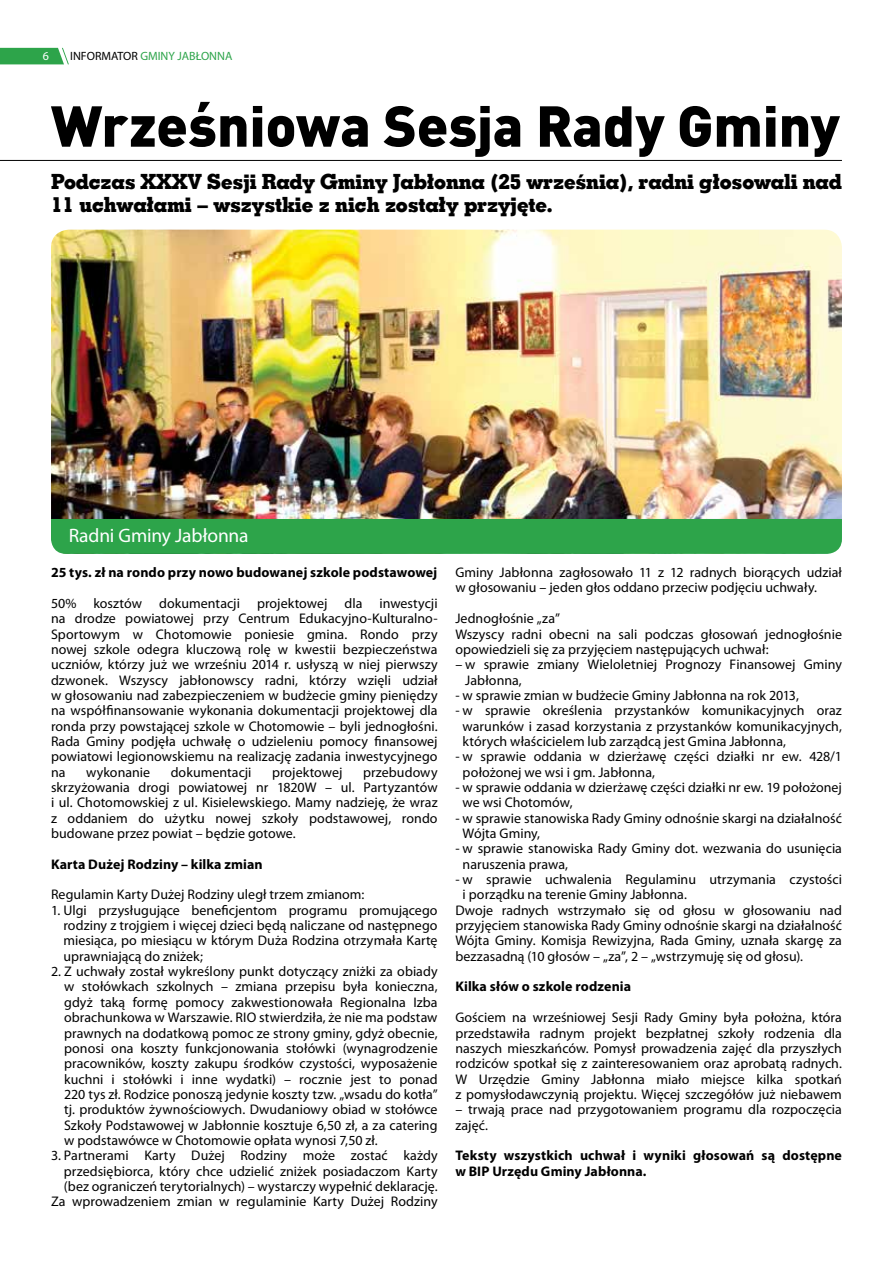
<style>
.page{position:relative;width:893px;height:1263px;background:#fff}
.page>*{position:absolute;margin:0;border:0;box-sizing:border-box;transform-origin:0 0}
.t1{font:900 56.7px "DIN Pl";letter-spacing:-.005em;color:#000}
.t2{font:21px/22.5px "Geo Slab 703 X Bd EU";letter-spacing:-.01em;color:#000}
.t3{font:19.5px "Myriad Pro";letter-spacing:-.01em;color:#fff}
.t4{font:13.95px/15.3px "Myriad Pro";letter-spacing:.005em;color:#000}
.t5{font:700 13.95px/15.3px "Myriad Pro";letter-spacing:.01em;color:#000}
.t6{font:12px "Myriad Pro";color:#2da44a}
.t7{font:12px "Myriad Pro";color:#fff}
.s1{color:#000}
</style>
<div class="page">
<svg style="left:0;top:48px;width:69px;height:17px"></svg>
<hr style="left:0;top:160px;width:842px;height:1px;background:#000">
<img style="left:51px;top:230px;width:791px;height:289px">
<div style="left:51px;top:519px;width:791px;height:35px;background:#2da44a"></div>
<p class="t7" style="left:43px;top:49px;width:8px">6</p>
<p class="t6" style="left:70px;top:49px;width:164px"><span class="s1">INFORMATOR</span> GMINY JABŁONNA</p>
<h1 class="t1" style="left:51px;top:88px;width:790px">Wrześniowa Sesja Rady Gminy</h1>
<h2 class="t2" style="left:51px;top:171px;width:792px">Podczas XXXV Sesji Rady Gminy Jabłonna (25 września), radni głosowali nad<br>11 uchwałami – wszystkie z nich zostały przyjęte.</h2>
<h3 class="t3" style="left:69px;top:523px;width:181px">Radni Gminy Jabłonna</h3>
<p class="t5" style="left:51px;top:564px;width:388px">25 tys. zł na rondo przy nowo budowanej szkole podstawowej</p>
<p class="t4" style="left:51px;top:595px;width:388px;text-align:justify">50% kosztów dokumentacji projektowej dla inwestycji na drodze powiatowej przy Centrum Edukacyjno-Kulturalno-Sportowym w Chotomowie poniesie gmina. Rondo przy nowej szkole odegra kluczową rolę w kwestii bezpieczeństwa uczniów, którzy już we wrześniu 2014 r. usłyszą w niej pierwszy dzwonek. Wszyscy jabłonowscy radni, którzy wzięli udział w głosowaniu nad zabezpieczeniem w budżecie gminy pieniędzy na współfinansowanie wykonania dokumentacji projektowej dla ronda przy powstającej szkole w Chotomowie – byli jednogłośni.<br>Rada Gminy podjęła uchwałę o udzieleniu pomocy finansowej powiatowi legionowskiemu na realizację zadania inwestycyjnego na</p>
<p class="t4" style="left:51px;top:764px;width:388px;text-align:justify;text-indent:312px">przebudowy skrzyżowania drogi powiatowej nr 1820W – ul. Partyzantów i ul. Chotomowskiej z ul. Kisielewskiego. Mamy nadzieję, że wraz z oddaniem do użytku nowej szkoły podstawowej, rondo budowane przez powiat – będzie gotowe.</p>
<p class="t5" style="left:51px;top:856px;width:213px">Karta Dużej Rodziny – kilka zmian</p>
<p class="t4" style="left:51px;top:887px;width:315px">Regulamin Karty Dużej Rodziny uległ trzem zmianom:</p>
<p class="t4" style="left:63px;top:902px;width:376px;text-align:justify;text-indent:-12px">1. Ulgi przysługujące beneficjentom programu promującego rodziny z trojgiem i więcej dzieci będą naliczane od następnego miesiąca, po miesiącu w którym Duża Rodzina otrzymała Kartę uprawniającą do zniżek;</p>
<p class="t4" style="left:64px;top:963px;width:375px;text-align:justify;text-indent:-13px">2. Z uchwały został wykreślony punkt dotyczący zniżki za obiady w stołówkach szkolnych – zmiana przepisu była konieczna, gdyż taką formę pomocy zakwestionowała Regionalna Izba obrachunkowa w Warszawie. RIO stwierdziła, że nie ma podstaw prawnych na dodatkową pomoc ze strony gminy, gdyż obecnie, ponosi ona koszty funkcjonowania stołówki (wynagrodzenie pracowników, koszty zakupu środków czystości, wyposażenie kuchni i stołówki i inne wydatki) – rocznie jest to ponad 220 tys zł. Rodzice ponoszą jedynie koszty tzw. „wsadu do kotła” tj. produktów żywnościowych. Dwudaniowy obiad w stołówce Szkoły Podstawowej w Jabłonnie kosztuje 6,50 zł, a za catering w podstawówce w Chotomowie opłata wynosi 7,50 zł.</p>
<p class="t4" style="left:51px;top:1148px;width:388px;text-align:right">3. Partnerami Karty Dużej Rodziny może zostać każdy przedsiębiorca, który chce udzielić zniżek posiadaczom Karty (bez ograniczeń terytorialnych) – wystarczy wypełnić deklarację.<br>Za wprowadzeniem zmian w regulaminie Karty Dużej Rodziny</p>
<p class="t4" style="left:86px;top:764px;width:66px">wykonanie</p>
<p class="t4" style="left:171px;top:764px;width:82px">dokumentacji</p>
<p class="t4" style="left:272px;top:764px;width:72px">projektowej</p>
<p class="t4" style="left:455px;top:564px;width:388px">Gminy Jabłonna zagłosowało 11 z 12 radnych biorących udział w głosowaniu – jeden głos oddano przeciw podjęciu uchwały.</p>
<p class="t4" style="left:455px;top:611px;width:388px">Jednogłośnie „za”<br>Wszyscy radni obecni na sali podczas głosowań jednogłośnie opowiedzieli się za przyjęciem następujących uchwał:</p>
<p class="t4" style="left:465px;top:657px;width:378px;text-indent:-10px">– w sprawie zmiany Wieloletniej Prognozy Finansowej Gminy<br>Jabłonna,</p>
<p class="t4" style="left:455px;top:687px;width:345px">- w sprawie zmian w budżecie Gminy Jabłonna na rok 2013,</p>
<p class="t4" style="left:463px;top:703px;width:381px;text-align:justify;text-indent:-7px">- w sprawie określenia przystanków komunikacyjnych oraz warunków i zasad korzystania z przystanków komunikacyjnych, których właścicielem lub zarządcą jest Gmina Jabłonna,</p>
<p class="t4" style="left:463px;top:749px;width:381px;text-indent:-7px">- w sprawie oddania w dzierżawę części działki nr ew. 428/1 położonej we wsi i gm. Jabłonna,</p>
<p class="t4" style="left:463px;top:779px;width:381px;text-indent:-7px">- w sprawie oddania w dzierżawę części działki nr ew. 19 położonej we wsi Chotomów,</p>
<p class="t4" style="left:463px;top:810px;width:381px;text-indent:-7px">- w sprawie stanowiska Rady Gminy odnośnie skargi na działalność<br>Wójta Gminy,</p>
<p class="t4" style="left:463px;top:841px;width:381px;text-indent:-7px">- w sprawie stanowiska Rady Gminy dot. wezwania do usunięcia naruszenia prawa,</p>
<p class="t4" style="left:455px;top:871px;width:388px">- w sprawie uchwalenia Regulaminu utrzymania czystości</p>
<p class="t4" style="left:463px;top:887px;width:226px">i porządku na terenie Gminy Jabłonna.</p>
<p class="t4" style="left:455px;top:902px;width:388px">Dwoje radnych wstrzymało się od głosu w głosowaniu nad</p>
<p class="t4" style="left:455px;top:917px;width:388px">przyjęciem stanowiska Rady Gminy odnośnie skargi na działalność</p>
<p class="t4" style="left:455px;top:933px;width:388px">Wójta Gminy. Komisja Rewizyjna, Rada Gminy, uznała skargę za</p>
<p class="t4" style="left:455px;top:948px;width:349px">bezzasadną (10 głosów – „za”, 2 – „wstrzymuję się od głosu).</p>
<p class="t5" style="left:455px;top:979px;width:177px">Kilka słów o szkole rodzenia</p>
<p class="t4" style="left:455px;top:1009px;width:388px;text-align:justify">Gościem na wrześniowej Sesji Rady Gminy była położna, która przedstawiła radnym projekt bezpłatnej szkoły rodzenia dla naszych mieszkańców. Pomysł prowadzenia zajęć dla przyszłych rodziców spotkał się z zainteresowaniem oraz aprobatą radnych.<br>W Urzędzie Gminy Jabłonna miało miejsce kilka spotkań z pomysłodawczynią projektu. Więcej szczegółów już niebawem</p>
<p class="t4" style="left:455px;top:1102px;width:388px">– trwają prace nad przygotowaniem programu dla rozpoczęcia zajęć.</p>
<p class="t5" style="left:455px;top:1147px;width:388px">Teksty wszystkich uchwał i wyniki głosowań są dostępne w BIP Urzędu Gminy Jabłonna.</p>
</div>
